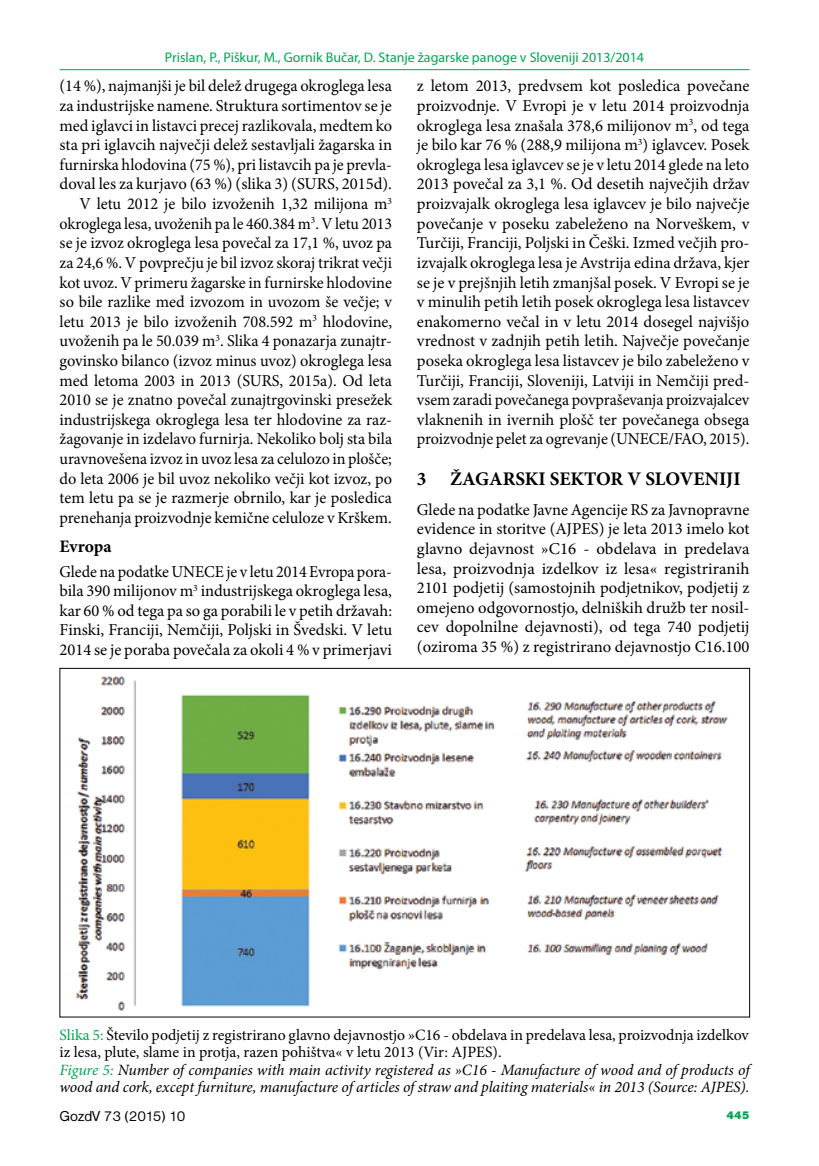
<style>
.page{position:relative;width:819px;height:1166px;background:#fff}
.page>*{position:absolute;margin:0;border:0;box-sizing:border-box;transform-origin:0 0}
.t1{font:700 19.25px "Minion Pro";color:#000}
.t2{font:700 17.5px "Minion Pro";color:#000}
.t3{font:16.62px/19.6px "Minion Pro";color:#000;text-align:justify}
.t4{font:italic 15.75px/17.5px "Minion Pro";letter-spacing:-.01em;color:#000}
.t5{font:14.88px "Nimbus San DEE";color:#000}
.t6{font:14px "Myriad Pro";color:#00a651}
.t7{font:11.38px "Nimbus San DEE Blac";color:#00a651}
.s1{font-style:normal;color:#00a651}
.s2{font-style:normal}
.s3{color:#00a651}
</style>
<div class="page">
<hr style="left:60px;top:69px;width:689px;height:1px;background:#00a651">
<img style="left:75px;top:676px;width:653px;height:335px">
<p class="t6" style="left:165px;top:49px;width:480px">Prislan, P., Piškur, M., Gornik Bučar, D. Stanje žagarske panoge v Sloveniji 2013/2014</p>
<p class="t3" style="left:60px;top:76px;width:334px;text-align:right">(14 %), najmanjši je bil delež drugega okroglega lesa za industrijske namene. Struktura sortimentov se je med iglavci in listavci precej razlikovala, medtem ko sta pri iglavcih največji delež sestavljali žagarska in furnirska hlodovina (75 %), pri listavcih pa je prevla&shy;doval les za kurjavo (63 %) (slika 3) (SURS, 2015d).<br>V letu 2012 je bilo izvoženih 1,32 milijona m<sup>3 </sup>okroglega lesa, uvoženih pa le 460.384 m<sup>3</sup>. V letu 2013 se je izvoz okroglega lesa povečal za 17,1 %, uvoz pa za 24,6 %. V povprečju je bil izvoz skoraj trikrat večji kot uvoz. V primeru žagarske in furnirske hlodovine so bile razlike med izvozom in uvozom še večje; v letu 2013 je bilo izvoženih 708.592 m<sup>3</sup> hlodovine, uvoženih pa le 50.039 m<sup>3</sup>. Slika 4 ponazarja zunajtr&shy;govinsko bilanco (izvoz minus uvoz) okroglega lesa med letoma 2003 in 2013 (SURS, 2015a). Od leta 2010 se je znatno povečal zunajtrgovinski presežek industrijskega okroglega lesa ter hlodovine za raz&shy;žagovanje in izdelavo furnirja. Nekoliko bolj sta bila uravnovešena izvoz in uvoz lesa za celulozo in plošče; do leta 2006 je bil uvoz nekoliko večji kot izvoz, po tem letu pa se je razmerje obrnilo, kar je posledica prenehanja proizvodnje kemične celuloze v Krškem.</p>
<p class="t2" style="left:60px;top:534px;width:54px">Evropa</p>
<p class="t3" style="left:60px;top:561px;width:334px">Glede na podatke UNECE je v letu 2014 Evropa pora&shy;bila 390 milijonov m<sup>3</sup> industrijskega okroglega lesa, kar 60 % od tega pa so ga porabili le v petih državah:<br>Finski, Franciji, Nemčiji, Poljski in Švedski. V letu 2014 se je poraba povečala za okoli 4 % v primerjavi</p>
<p class="t3" style="left:417px;top:76px;width:334px">z letom 2013, predvsem kot posledica povečane proizvodnje. V Evropi je v letu 2014 proizvodnja okroglega lesa znašala 378,6 milijonov m<sup>3</sup>, od tega je bilo kar 76 % (288,9 milijona m<sup>3</sup>) iglavcev. Posek okroglega lesa iglavcev se je v letu 2014 glede na leto 2013 povečal za 3,1 %. Od desetih največjih držav proizvajalk okroglega lesa iglavcev je bilo največje povečanje v poseku zabeleženo na Norveškem, v Turčiji, Franciji, Poljski in Češki. Izmed večjih pro&shy;izvajalk okroglega lesa je Avstrija edina država, kjer se je v prejšnjih letih zmanjšal posek. V Evropi se je v minulih petih letih posek okroglega lesa listavcev enakomerno večal in v letu 2014 dosegel najvišjo vrednost v zadnjih petih letih. Največje povečanje poseka okroglega lesa listavcev je bilo zabeleženo v Turčiji, Franciji, Sloveniji, Latviji in Nemčiji pred&shy;vsem zaradi povečanega povpraševanja proizvajalcev vlaknenih in ivernih plošč ter povečanega obsega proizvodnje pelet za ogrevanje (UNECE/FAO, 2015).</p>
<p class="t1" style="left:417px;top:465px;width:242px">3 ŽAGARSKI SEKTOR V SLOVEN</p>
<p class="t1" style="left:719px;top:465px;width:23px">IJI</p>
<p class="t3" style="left:417px;top:500px;width:334px">Glede na podatke Javne Agencije RS za Javnopravne evidence in storitve (AJPES) je leta 2013 imelo kot glavno dejavnost »C16 - obdelava in predelava lesa, proizvodnja izdelkov iz lesa« registriranih 2101 podjetij (samostojnih podjetnikov, podjetij z omejeno odgovornostjo, delniških družb ter nosil&shy;cev dopolnilne dejavnosti), od tega 740 podjetij (oziroma 35 %) z registrirano dejavnostjo C16.100</p>
<p class="t4" style="left:59px;top:1026px;width:691px"><span class="s1">Slika 5:</span> <span class="s2">Število podjetij z registrirano glavno dejavnostjo »C16 - obdelava in predelava lesa, proizvodnja izdelkov iz lesa, plute, slame in protja, razen pohištva« v letu 2013 (Vir: AJPES).<br></span><span class="s3">Figure 5:</span> Number of companies with main activity registered as »C16 - Manufacture of wood and of products of wood and cork, except furniture, manufacture of articles of straw and plaiting materials« in 2013 (Source: AJPES).</p>
<p class="t5" style="left:60px;top:1108px;width:127px">GozdV 73 (2015) 10</p>
<p class="t7" style="left:726px;top:1108px;width:24px">445</p>
</div>
